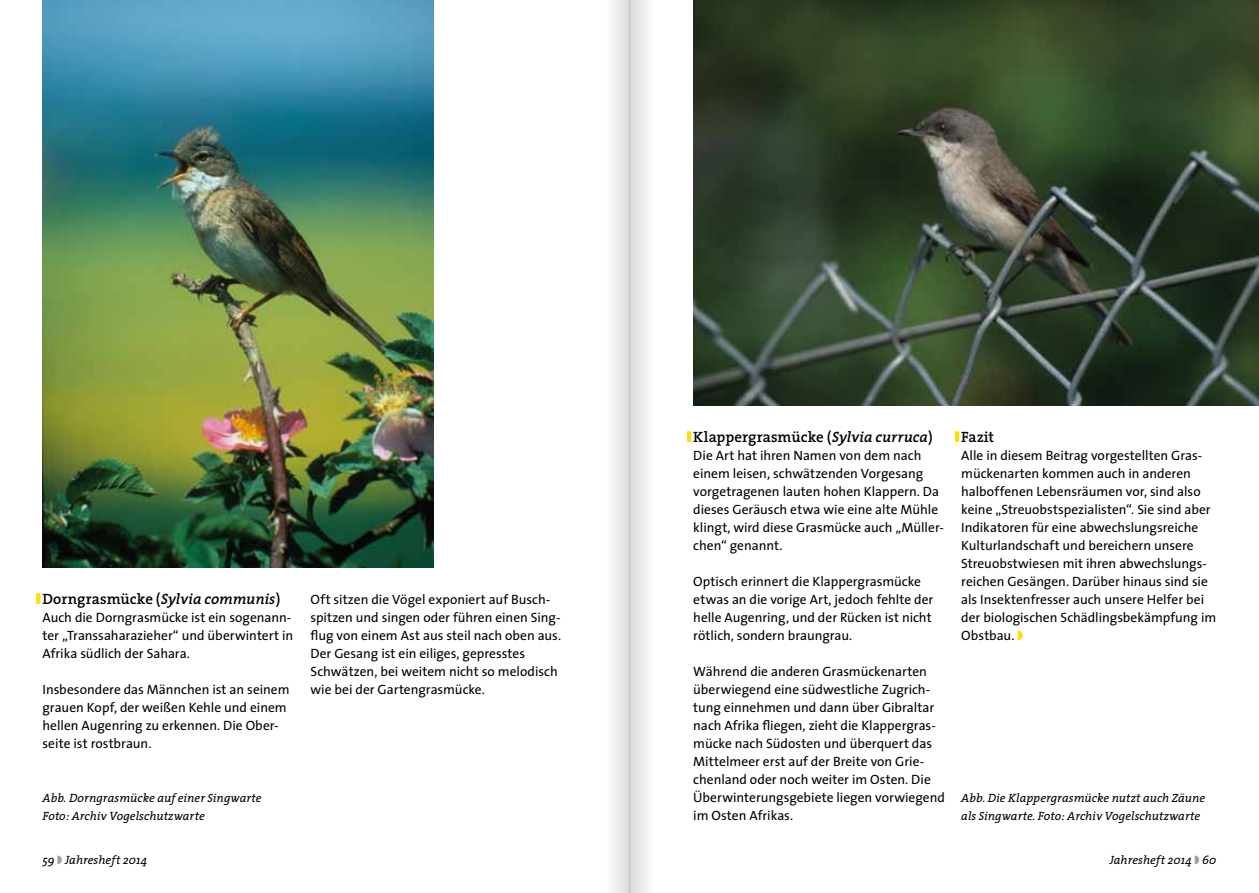
<style>
.page{position:relative;width:1259px;height:893px;background:#fff}
.page>*{position:absolute;margin:0;border:0;box-sizing:border-box;transform-origin:0 0}
.t1{font:600 15px "The Serif";color:#000}
.t2{font:13.5px/18px "The Sans";color:#000}
.t3{font:italic 12px/18px "The Serif";letter-spacing:.005em;color:#000}
.s1{font-style:italic}
.s2{color:#fd0}
.s3{color:#9c9e9f}
</style>
<div class="page">
<svg style="left:612px;top:0;width:36px;height:893px"></svg>
<hr style="left:629px;top:0;width:1px;height:893px;background:#c6c7c8">
<svg style="left:687px;top:431px;width:4px;height:11px"></svg>
<svg style="left:955px;top:431px;width:4px;height:11px"></svg>
<svg style="left:36px;top:593px;width:4px;height:11px"></svg>
<img style="left:693px;top:0;width:566px;height:406px">
<img style="left:43px;top:0;width:391px;height:568px">
<p class="t1" style="left:693px;top:424px;width:241px">Klappergrasmücke (<span class="s1">Sylvia curruca</span>)</p>
<p class="t2" style="left:693px;top:446px;width:252px">Die Art hat ihren Namen von dem nach einem leisen, schwätzenden Vorgesang vorgetragenen lauten hohen Klappern. Da dieses Geräusch etwa wie eine alte Mühle klingt, wird diese Grasmücke auch „Müller&shy;chen“ genannt.</p>
<p class="t2" style="left:693px;top:572px;width:242px">Optisch erinnert die Klappergrasmücke etwas an die vorige Art, jedoch fehlte der helle Augenring, und der Rücken ist nicht rötlich, sondern braungrau.</p>
<p class="t2" style="left:693px;top:662px;width:253px">Während die anderen Grasmückenarten überwiegend eine südwestliche Zugrich&shy;tung einnehmen und dann über Gibraltar nach Afrika fliegen, zieht die Klappergras&shy;mücke nach Südosten und überquert das Mittelmeer erst auf der Breite von Grie&shy;chenland oder noch weiter im Osten. Die Überwinterungsgebiete liegen vorwiegend im Osten Afrikas.</p>
<p class="t1" style="left:961px;top:424px;width:34px">Fazit</p>
<p class="t2" style="left:961px;top:446px;width:256px">Alle in diesem Beitrag vorgestellten Gras&shy;mückenarten kommen auch in anderen halboffenen Lebensräumen vor, sind also keine „Streuobstspezialisten“. Sie sind aber Indikatoren für eine abwechslungsreiche Kulturlandschaft und bereichern unsere Streuobstwiesen mit ihren abwechslungs&shy;reichen Gesängen. Darüber hinaus sind sie als Insektenfresser auch unsere Helfer bei der biologischen Schädlingsbekämpfung im Obstbau. <span class="s2">◗</span></p>
<p class="t1" style="left:43px;top:586px;width:239px">Dorngrasmücke (<span class="s1">Sylvia communis</span>)</p>
<p class="t2" style="left:43px;top:608px;width:252px">Auch die Dorngrasmücke ist ein sogenann&shy;ter „Transsaharazieher“ und überwintert in<br>Afrika südlich der Sahara.</p>
<p class="t2" style="left:43px;top:680px;width:249px">Insbesondere das Männchen ist an seinem grauen Kopf, der weißen Kehle und einem hellen Augenring zu erkennen. Die Ober&shy;seite ist rostbraun.</p>
<p class="t2" style="left:310px;top:590px;width:252px">Oft sitzen die Vögel exponiert auf Busch&shy;spitzen und singen oder führen einen Sing&shy;flug von einem Ast aus steil nach oben aus.<br>Der Gesang ist ein eiliges, gepresstes Schwätzen, bei weitem nicht so melodisch wie bei der Gartengrasmücke.</p>
<p class="t3" style="left:43px;top:788px;width:221px">Abb. Dorngrasmücke auf einer Singwarte<br>Foto: Archiv Vogelschutzwarte</p>
<p class="t3" style="left:961px;top:788px;width:245px">Abb. Die Klappergrasmücke nutzt auch Zäune als Singwarte. Foto: Archiv Vogelschutzwarte</p>
<p class="t3" style="left:43px;top:850px;width:106px">59 <span class="s3">◗</span> Jahresheft 2014</p>
<p class="t3" style="left:1109px;top:850px;width:108px">Jahresheft 2014 <span class="s3">◗</span> 60</p>
</div>
